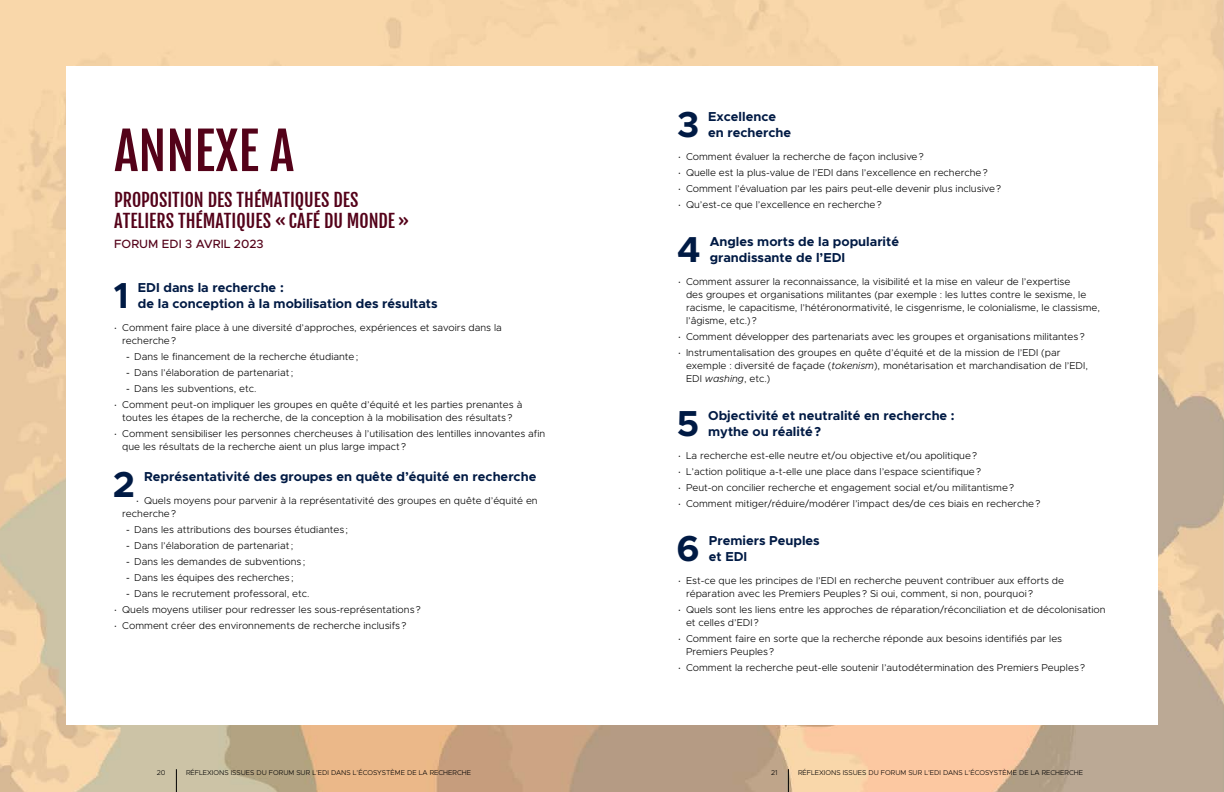
<style>
.page{position:relative;width:1224px;height:792px;background:#fff}
.page>*{position:absolute;margin:0;border:0;box-sizing:border-box;transform-origin:0 0}
.t1{font:51px "Fjalla One";color:#540219}
.t2{font:700 36.3px "Metropolis";color:#001a44}
.t3{font:18px/21px "Fjalla One";color:#540219}
.t4{font:700 13px/16px "Metropolis";color:#001a44}
.t5{font:500 12px "Metropolis";color:#540219}
.t6{font:300 10px/13px "Metropolis";color:#000}
.t7{font:300 7px "Metropolis";color:#000}
.s1{font-family:"Montserrat"}
.s2{font-weight:400}
.s3{font-style:italic}
</style>
<div class="page">
<img style="left:0;top:0;width:1224px;height:792px">
<div style="left:612px;top:66px;width:546px;height:660px;background:#fff"></div>
<div style="left:66px;top:66px;width:546px;height:660px;background:#fff"></div>
<svg style="left:176px;top:769px;width:1px;height:23px"></svg>
<svg style="left:788px;top:769px;width:1px;height:23px"></svg>
<h1 class="t1" style="left:114px;top:120px;width:181px">ANNEXE A</h1>
<h3 class="t3" style="left:114px;top:190px;width:297px">PROPOSITION DES THÉMATIQUES DES<br>ATELIERS THÉMATIQUES «CAFÉ DU MONDE»</h3>
<p class="t5" style="left:114px;top:236px;width:151px">FORUM EDI 3 AVRIL 2023</p>
<h2 class="t2" style="left:114px;top:273px;width:17px">1</h2>
<h3 class="t4" style="left:138px;top:280px;width:301px">EDI dans la recherche :<br>de la conception à la mobilisation des résultats</h3>
<p class="t6" style="left:122px;top:321px;width:381px;text-indent:-8px"><span class="s1">•</span> Comment faire place à une diversité d’approches, expériences et savoirs dans la recherche?</p>
<p class="t6" style="left:126px;top:350px;width:234px"><span class="s2">-</span> Dans le financement de la recherche étudiante;</p>
<p class="t6" style="left:126px;top:366px;width:168px"><span class="s2">-</span> Dans l’élaboration de partenariat;</p>
<p class="t6" style="left:126px;top:382px;width:132px"><span class="s2">-</span> Dans les subventions, etc.</p>
<p class="t6" style="left:114px;top:398px;width:410px;text-align:center"><span class="s1">•</span> Comment peut-on impliquer les groupes en quête d’équité et les parties prenantes à toutes les étapes de la recherche, de la conception à la mobilisation des résultats?</p>
<p class="t6" style="left:122px;top:427px;width:425px;text-indent:-8px"><span class="s1">•</span> Comment sensibiliser les personnes chercheuses à l’utilisation des lentilles innovantes afin que les résultats de la recherche aient un plus large impact?</p>
<h2 class="t2" style="left:113px;top:462px;width:24px">2</h2>
<h3 class="t4" style="left:144px;top:469px;width:394px">Représentativité des groupes en quête d’équité en recherche</h3>
<p class="t6" style="left:122px;top:494px;width:417px;text-indent:14px"><span class="s1">•</span> Quels moyens pour parvenir à la représentativité des groupes en quête d’équité en recherche?</p>
<p class="t6" style="left:126px;top:523px;width:223px"><span class="s2">-</span> Dans les attributions des bourses étudiantes ;</p>
<p class="t6" style="left:126px;top:539px;width:168px"><span class="s2">-</span> Dans l’élaboration de partenariat;</p>
<p class="t6" style="left:126px;top:555px;width:181px"><span class="s2">-</span> Dans les demandes de subventions ;</p>
<p class="t6" style="left:126px;top:571px;width:169px"><span class="s2">-</span> Dans les équipes des recherches ;</p>
<p class="t6" style="left:126px;top:587px;width:185px"><span class="s2">-</span> Dans le recrutement professoral, etc.</p>
<p class="t6" style="left:114px;top:603px;width:308px"><span class="s1">•</span> Quels moyens utiliser pour redresser les sous-représentations?</p>
<p class="t6" style="left:114px;top:619px;width:294px"><span class="s1">•</span> Comment créer des environnements de recherche inclusifs ?</p>
<h2 class="t2" style="left:677px;top:102px;width:23px">3</h2>
<h3 class="t4" style="left:708px;top:109px;width:85px">Excellence en recherche</h3>
<p class="t6" style="left:678px;top:150px;width:247px"><span class="s1">•</span> Comment évaluer la recherche de façon inclusive?</p>
<p class="t6" style="left:678px;top:166px;width:311px"><span class="s1">•</span> Quelle est la plus-value de l’EDI dans l’excellence en recherche?</p>
<p class="t6" style="left:678px;top:182px;width:325px"><span class="s1">•</span> Comment l’évaluation par les pairs peut-elle devenir plus inclusive?</p>
<p class="t6" style="left:678px;top:198px;width:205px"><span class="s1">•</span> Qu’est-ce que l’excellence en recherche?</p>
<h2 class="t2" style="left:677px;top:227px;width:25px">4</h2>
<h3 class="t4" style="left:710px;top:234px;width:191px">Angles morts de la popularité grandissante de l’EDI</h3>
<p class="t6" style="left:686px;top:275px;width:416px;text-indent:-8px"><span class="s1">•</span> Comment assurer la reconnaissance, la visibilité et la mise en valeur de l’expertise<br>des groupes et organisations militantes (par exemple : les luttes contre le sexisme, le racisme, le capacitisme, l’hétéronormativité, le cisgenrisme, le colonialisme, le classisme, l’âgisme, etc.) ?</p>
<p class="t6" style="left:678px;top:330px;width:408px"><span class="s1">•</span> Comment développer des partenariats avec les groupes et organisations militantes?</p>
<p class="t6" style="left:686px;top:346px;width:403px;text-indent:-8px"><span class="s1">•</span> Instrumentalisation des groupes en quête d’équité et de la mission de l’EDI (par exemple : diversité de façade (<span class="s3">tokenism</span>), monétarisation et marchandisation de l’EDI,<br>EDI <span class="s3">washing</span>, etc.)</p>
<h2 class="t2" style="left:677px;top:401px;width:24px">5</h2>
<h3 class="t4" style="left:708px;top:408px;width:248px">Objectivité et neutralité en recherche : mythe ou réalité?</h3>
<p class="t6" style="left:678px;top:449px;width:301px"><span class="s1">•</span> La recherche est-elle neutre et/ou objective et/ou apolitique?</p>
<p class="t6" style="left:678px;top:465px;width:305px"><span class="s1">•</span> L’action politique a-t-elle une place dans l’espace scientifique?</p>
<p class="t6" style="left:678px;top:481px;width:338px"><span class="s1">•</span> Peut-on concilier recherche et engagement social et/ou militantisme?</p>
<p class="t6" style="left:678px;top:497px;width:364px"><span class="s1">•</span> Comment mitiger/réduire/modérer l’impact des/de ces biais en recherche?</p>
<h2 class="t2" style="left:676px;top:526px;width:25px">6</h2>
<h3 class="t4" style="left:709px;top:533px;width:112px">Premiers Peuples et EDI</h3>
<p class="t6" style="left:686px;top:574px;width:380px;text-indent:-8px"><span class="s1">•</span> Est-ce que les principes de l’EDI en recherche peuvent contribuer aux efforts de réparation avec les Premiers Peuples ? Si oui, comment, si non, pourquoi ?</p>
<p class="t6" style="left:686px;top:603px;width:421px;text-indent:-8px"><span class="s1">•</span> Quels sont les liens entre les approches de réparation/réconciliation et de décolonisation et celles d’EDI ?</p>
<p class="t6" style="left:686px;top:632px;width:378px;text-indent:-8px"><span class="s1">•</span> Comment faire en sorte que la recherche réponde aux besoins identifiés par les<br>Premiers Peuples ?</p>
<p class="t6" style="left:678px;top:661px;width:409px"><span class="s1">•</span> Comment la recherche peut-elle soutenir l’autodétermination des Premiers Peuples?</p>
<p class="t7" style="left:157px;top:768px;width:10px">20</p>
<p class="t7" style="left:186px;top:768px;width:287px">RÉFLEXIONS ISSUES DU FORUM SUR L’EDI DANS L’ÉCOSYSTÈME DE LA RECHERCHE</p>
<p class="t7" style="left:771px;top:768px;width:8px">21</p>
<p class="t7" style="left:798px;top:768px;width:287px">RÉFLEXIONS ISSUES DU FORUM SUR L’EDI DANS L’ÉCOSYSTÈME DE LA RECHERCHE</p>
</div>
